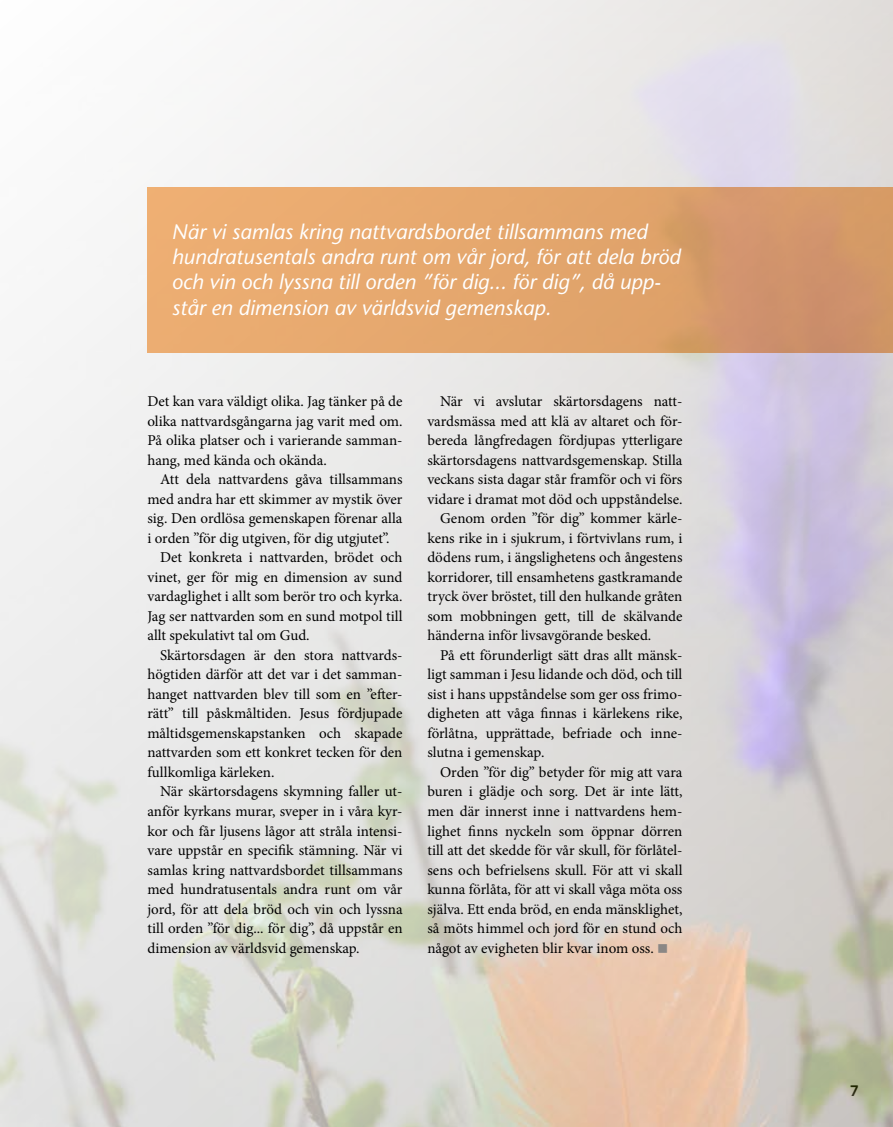
<style>
.page{position:relative;width:893px;height:1127px;background:#fff}
.page>*{position:absolute;margin:0;border:0;box-sizing:border-box;transform-origin:0 0}
.t1{font:italic 21px/25.2px "Stone Sans";color:#fff}
.t2{font:15px/19.5px "Minion Pro";letter-spacing:-.005em;color:#000;text-align:justify}
.t3{font:800 15px "Avenir";color:#000}
.s1{color:#8a8785}
</style>
<div class="page">
<div style="left:147px;top:187px;width:746px;height:166px;background:linear-gradient(to right,#f1b272,#d09468)"></div>
<h1 class="t1" style="left:172px;top:219px;width:510px">När vi samlas kring nattvardsbordet tillsammans med hundratusentals andra runt om vår jord, för att dela bröd och vin och lyssna till orden ”för dig... för dig”, då upp&shy;står en dimension av världsvid gemenskap.</h1>
<p class="t2" style="left:147px;top:392px;width:257px">Det kan vara väldigt olika. Jag tänker på de olika nattvardsgångarna jag varit med om.<br>På olika platser och i varierande samman&shy;hang, med kända och okända.</p>
<p class="t2" style="left:160px;top:470px;width:244px">Att dela nattvardens gåva tillsammans</p>
<p class="t2" style="left:147px;top:489px;width:257px">med andra har ett skimmer av mystik över</p>
<p class="t2" style="left:147px;top:509px;width:257px">sig. Den ordlösa gemenskapen förenar alla</p>
<p class="t2" style="left:147px;top:528px;width:244px">i orden ”för dig utgiven, för dig utgjutet”.</p>
<p class="t2" style="left:160px;top:548px;width:244px">Det konkreta i nattvarden, brödet och</p>
<p class="t2" style="left:147px;top:567px;width:257px">vinet, ger för mig en dimension av sund</p>
<p class="t2" style="left:147px;top:587px;width:257px">vardaglighet i allt som berör tro och kyrka.</p>
<p class="t2" style="left:147px;top:606px;width:257px">Jag ser nattvarden som en sund motpol till</p>
<p class="t2" style="left:147px;top:626px;width:164px">allt spekulativt tal om Gud.</p>
<p class="t2" style="left:160px;top:645px;width:244px">Skärtorsdagen är den stora nattvards-</p>
<p class="t2" style="left:147px;top:665px;width:257px">högtiden därför att det var i det samman-</p>
<p class="t2" style="left:147px;top:684px;width:257px">hanget nattvarden blev till som en ”efter-</p>
<p class="t2" style="left:147px;top:704px;width:257px">rätt” till påskmåltiden. Jesus fördjupade</p>
<p class="t2" style="left:147px;top:723px;width:257px">måltidsgemenskapstanken och skapade</p>
<p class="t2" style="left:147px;top:743px;width:257px">nattvarden som ett konkret tecken för den</p>
<p class="t2" style="left:147px;top:762px;width:129px">fullkomliga kärleken.</p>
<p class="t2" style="left:160px;top:782px;width:244px">När skärtorsdagens skymning faller ut-</p>
<p class="t2" style="left:147px;top:801px;width:257px">anför kyrkans murar, sveper in i våra kyr-</p>
<p class="t2" style="left:147px;top:821px;width:257px">kor och får ljusens lågor att stråla intensi-</p>
<p class="t2" style="left:147px;top:840px;width:257px">vare uppstår en specifik stämning. När vi</p>
<p class="t2" style="left:147px;top:860px;width:257px">samlas kring nattvardsbordet tillsammans</p>
<p class="t2" style="left:147px;top:879px;width:257px">med hundratusentals andra runt om vår</p>
<p class="t2" style="left:147px;top:899px;width:257px">jord, för att dela bröd och vin och lyssna</p>
<p class="t2" style="left:147px;top:918px;width:257px">till orden ”för dig... för dig”, då uppstår en</p>
<p class="t2" style="left:147px;top:938px;width:214px">dimension av världsvid gemenskap.</p>
<p class="t2" style="left:440px;top:392px;width:244px">När vi avslutar skärtorsdagens natt-</p>
<p class="t2" style="left:427px;top:411px;width:257px">vardsmässa med att klä av altaret och för-</p>
<p class="t2" style="left:427px;top:431px;width:257px">bereda långfredagen fördjupas ytterligare</p>
<p class="t2" style="left:427px;top:450px;width:257px">skärtorsdagens nattvardsgemenskap. Stilla</p>
<p class="t2" style="left:427px;top:470px;width:257px">veckans sista dagar står framför och vi förs</p>
<p class="t2" style="left:427px;top:489px;width:257px">vidare i dramat mot död och uppståndelse.</p>
<p class="t2" style="left:440px;top:509px;width:244px">Genom orden ”för dig” kommer kärle-</p>
<p class="t2" style="left:427px;top:528px;width:257px">kens rike in i sjukrum, i förtvivlans rum, i</p>
<p class="t2" style="left:427px;top:548px;width:257px">dödens rum, i ängslighetens och ångestens</p>
<p class="t2" style="left:427px;top:567px;width:257px">korridorer, till ensamhetens gastkramande</p>
<p class="t2" style="left:427px;top:587px;width:257px">tryck över bröstet, till den hulkande gråten</p>
<p class="t2" style="left:427px;top:606px;width:257px">som mobbningen gett, till de skälvande</p>
<p class="t2" style="left:427px;top:626px;width:225px">händerna inför livsavgörande besked.</p>
<p class="t2" style="left:440px;top:645px;width:244px">På ett förunderligt sätt dras allt mänsk-</p>
<p class="t2" style="left:427px;top:665px;width:257px">ligt samman i Jesu lidande och död, och till</p>
<p class="t2" style="left:427px;top:684px;width:257px">sist i hans uppståndelse som ger oss frimo-</p>
<p class="t2" style="left:427px;top:704px;width:257px">digheten att våga finnas i kärlekens rike,</p>
<p class="t2" style="left:427px;top:723px;width:257px">förlåtna, upprättade, befriade och inne-</p>
<p class="t2" style="left:427px;top:743px;width:119px">slutna i gemenskap.</p>
<p class="t2" style="left:440px;top:762px;width:244px">Orden ”för dig” betyder för mig att vara</p>
<p class="t2" style="left:427px;top:782px;width:257px">buren i glädje och sorg. Det är inte lätt,</p>
<p class="t2" style="left:427px;top:801px;width:257px">men där innerst inne i nattvardens hem-</p>
<p class="t2" style="left:427px;top:821px;width:257px">lighet finns nyckeln som öppnar dörren</p>
<p class="t2" style="left:427px;top:840px;width:257px">till att det skedde för vår skull, för förlåtel-</p>
<p class="t2" style="left:427px;top:860px;width:257px">sens och befrielsens skull. För att vi skall</p>
<p class="t2" style="left:427px;top:879px;width:257px">kunna förlåta, för att vi skall våga möta oss</p>
<p class="t2" style="left:427px;top:899px;width:257px">själva. Ett enda bröd, en enda mänsklighet,</p>
<p class="t2" style="left:427px;top:918px;width:257px">så möts himmel och jord för en stund och</p>
<p class="t2" style="left:427px;top:938px;width:243px">något av evigheten blir kvar inom oss. <span class="s1">■</span></p>
<p class="t3" style="left:850px;top:1082px;width:10px">7</p>
</div>
